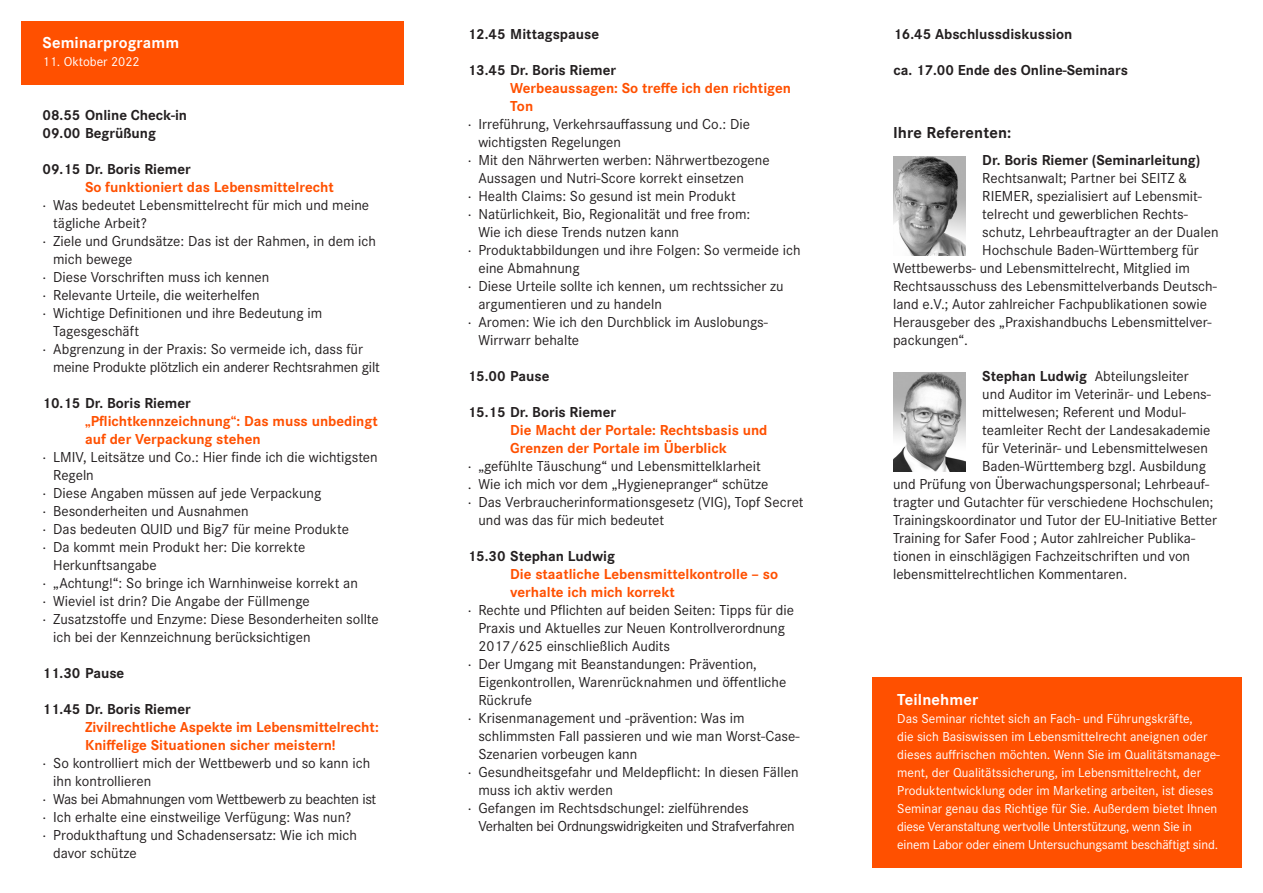
<style>
.page{position:relative;width:1263px;height:893px;background:#fff}
.page>*{position:absolute;margin:0;border:0;box-sizing:border-box;transform-origin:0 0}
.t1{font:700 16.5px "Corporate S";letter-spacing:.01em;color:#fff}
.t2{font:700 16.5px "Corporate S";letter-spacing:.01em;color:#231f20}
.t3{font:15px "Corporate S";color:#231f20}
.t4{font:700 15px/18px "Corporate S";color:#ff5000}
.t5{font:700 15px/18px "Corporate S";color:#231f20}
.t6{font:15px "Corporate S";letter-spacing:-.02em;color:#231f20}
.t7{font:13.5px/18px "Corporate S";color:#fff}
.s1{font-weight:700}
</style>
<div class="page">
<img style="left:893px;top:156px;width:72px;height:99px">
<div style="left:872px;top:677px;width:369px;height:190px;background:#ff5000"></div>
<div style="left:21px;top:21px;width:383px;height:63px;background:#ff5000"></div>
<img style="left:893px;top:372px;width:72px;height:99px">
<p class="t1" style="left:43px;top:33px;width:138px">Seminarprogramm</p>
<p class="t7" style="left:43px;top:53px;width:99px">11. Oktober 2022</p>
<p class="t5" style="left:43px;top:107px;width:146px">08.55 Online Check-in<br>09.00 Begrüßung</p>
<p class="t5" style="left:43px;top:161px;width:150px">09.15 Dr. Boris Riemer</p>
<p class="t4" style="left:85px;top:179px;width:250px">So funktioniert das Lebensmittelrecht</p>
<p class="t3" style="left:43px;top:197px;width:328px">· Was bedeutet Lebensmittelrecht für mich und meine</p>
<p class="t3" style="left:53px;top:215px;width:95px">tägliche Arbeit?</p>
<p class="t3" style="left:43px;top:233px;width:335px">· Ziele und Grundsätze: Das ist der Rahmen, in dem ich</p>
<p class="t3" style="left:53px;top:251px;width:81px">mich bewege</p>
<p class="t3" style="left:43px;top:269px;width:228px">· Diese Vorschriften muss ich kennen</p>
<p class="t3" style="left:43px;top:287px;width:219px">· Relevante Urteile, die weiterhelfen</p>
<p class="t3" style="left:43px;top:305px;width:281px">· Wichtige Definitionen und ihre Bedeutung im</p>
<p class="t3" style="left:53px;top:323px;width:87px">Tagesgeschäft</p>
<p class="t3" style="left:43px;top:341px;width:322px">· Abgrenzung in der Praxis: So vermeide ich, dass für</p>
<p class="t3" style="left:53px;top:359px;width:328px">meine Produkte plötzlich ein anderer Rechtsrahmen gilt</p>
<p class="t5" style="left:43px;top:395px;width:150px">10.15 Dr. Boris Riemer</p>
<p class="t4" style="left:85px;top:413px;width:294px">„Pflichtkennzeichnung“: Das muss unbedingt auf der Verpackung stehen</p>
<p class="t3" style="left:43px;top:449px;width:337px">· LMIV, Leitsätze und Co.: Hier finde ich die wichtigsten</p>
<p class="t3" style="left:53px;top:467px;width:42px">Regeln</p>
<p class="t3" style="left:43px;top:485px;width:280px">· Diese Angaben müssen auf jede Verpackung</p>
<p class="t3" style="left:43px;top:503px;width:208px">· Besonderheiten und Ausnahmen</p>
<p class="t3" style="left:43px;top:521px;width:308px">· Das bedeuten QUID und Big7 für meine Produkte</p>
<p class="t3" style="left:43px;top:539px;width:264px">· Da kommt mein Produkt her: Die korrekte</p>
<p class="t3" style="left:53px;top:557px;width:105px">Herkunftsangabe</p>
<p class="t3" style="left:43px;top:575px;width:317px">· „Achtung!“: So bringe ich Warnhinweise korrekt an</p>
<p class="t3" style="left:43px;top:593px;width:269px">· Wieviel ist drin? Die Angabe der Füllmenge</p>
<p class="t3" style="left:43px;top:611px;width:338px">· Zusatzstoffe und Enzyme: Diese Besonderheiten sollte</p>
<p class="t3" style="left:53px;top:629px;width:259px">ich bei der Kennzeichnung berücksichtigen</p>
<p class="t5" style="left:43px;top:665px;width:83px">11.30 Pause</p>
<p class="t5" style="left:43px;top:701px;width:150px">11.45 Dr. Boris Riemer</p>
<p class="t4" style="left:85px;top:719px;width:295px">Zivilrechtliche Aspekte im Lebensmittelrecht:<br>Kniffelige Situationen sicher meistern!</p>
<p class="t3" style="left:43px;top:755px;width:329px">· So kontrolliert mich der Wettbewerb und so kann ich</p>
<p class="t3" style="left:53px;top:773px;width:100px">ihn kontrollieren</p>
<p class="t6" style="left:43px;top:791px;width:335px">· Was bei Abmahnungen vom Wettbewerb zu beachten ist</p>
<p class="t3" style="left:43px;top:809px;width:310px">· Ich erhalte eine einstweilige Verfügung: Was nun?</p>
<p class="t3" style="left:43px;top:827px;width:316px">· Produkthaftung und Schadensersatz: Wie ich mich</p>
<p class="t3" style="left:53px;top:845px;width:85px">davor schütze</p>
<p class="t5" style="left:468px;top:26px;width:133px">12.45 Mittagspause</p>
<p class="t5" style="left:468px;top:62px;width:150px">13.45 Dr. Boris Riemer</p>
<p class="t4" style="left:510px;top:80px;width:282px">Werbeaussagen: So treffe ich den richtigen<br>Ton</p>
<p class="t3" style="left:468px;top:116px;width:284px">· Irreführung, Verkehrsauffassung und Co.: Die</p>
<p class="t3" style="left:478px;top:134px;width:144px">wichtigsten Regelungen</p>
<p class="t3" style="left:468px;top:152px;width:303px">· Mit den Nährwerten werben: Nährwertbezogene</p>
<p class="t3" style="left:478px;top:170px;width:267px">Aussagen und Nutri-Score korrekt einsetzen</p>
<p class="t3" style="left:468px;top:188px;width:270px">· Health Claims: So gesund ist mein Produkt</p>
<p class="t3" style="left:468px;top:206px;width:284px">· Natürlichkeit, Bio, Regionalität und free from:</p>
<p class="t3" style="left:478px;top:224px;width:202px">Wie ich diese Trends nutzen kann</p>
<p class="t3" style="left:468px;top:242px;width:334px">· Produktabbildungen und ihre Folgen: So vermeide ich</p>
<p class="t3" style="left:478px;top:260px;width:103px">eine Abmahnung</p>
<p class="t3" style="left:468px;top:278px;width:317px">· Diese Urteile sollte ich kennen, um rechtssicher zu</p>
<p class="t3" style="left:478px;top:296px;width:185px">argumentieren und zu handeln</p>
<p class="t3" style="left:468px;top:314px;width:302px">· Aromen: Wie ich den Durchblick im Auslobungs-</p>
<p class="t3" style="left:478px;top:332px;width:102px">Wirrwarr behalte</p>
<p class="t5" style="left:468px;top:368px;width:83px">15.00 Pause</p>
<p class="t5" style="left:468px;top:404px;width:150px">15.15 Dr. Boris Riemer</p>
<p class="t4" style="left:510px;top:422px;width:259px">Die Macht der Portale: Rechtsbasis und<br>Grenzen der Portale im Überblick</p>
<p class="t3" style="left:468px;top:458px;width:295px">· „gefühlte Täuschung“ und Lebensmittelklarheit</p>
<p class="t3" style="left:468px;top:476px;width:302px">. Wie ich mich vor dem „Hygienepranger“ schütze</p>
<p class="t3" style="left:468px;top:494px;width:337px">· Das Verbraucherinformationsgesetz (VIG), Topf Secret</p>
<p class="t3" style="left:478px;top:512px;width:187px">und was das für mich bedeutet</p>
<p class="t5" style="left:468px;top:548px;width:149px">15.30 Stephan Ludwig</p>
<p class="t4" style="left:510px;top:566px;width:269px">Die staatliche Lebensmittelkontrolle – so verhalte ich mich korrekt</p>
<p class="t3" style="left:468px;top:602px;width:328px">· Rechte und Pflichten auf beiden Seiten: Tipps für die</p>
<p class="t3" style="left:478px;top:620px;width:308px">Praxis und Aktuelles zur Neuen Kontrollverordnung</p>
<p class="t3" style="left:478px;top:638px;width:193px">2017/625 einschließlich Audits</p>
<p class="t3" style="left:468px;top:656px;width:291px">· Der Umgang mit Beanstandungen: Prävention,</p>
<p class="t3" style="left:478px;top:674px;width:309px">Eigenkontrollen, Warenrücknahmen und öffentliche</p>
<p class="t3" style="left:478px;top:692px;width:55px">Rückrufe</p>
<p class="t3" style="left:468px;top:710px;width:278px">· Krisenmanagement und -prävention: Was im</p>
<p class="t3" style="left:478px;top:728px;width:323px">schlimmsten Fall passieren und wie man Worst-Case-</p>
<p class="t3" style="left:478px;top:746px;width:160px">Szenarien vorbeugen kann</p>
<p class="t3" style="left:468px;top:764px;width:332px">· Gesundheitsgefahr und Meldepflicht: In diesen Fällen</p>
<p class="t3" style="left:478px;top:782px;width:136px">muss ich aktiv werden</p>
<p class="t3" style="left:468px;top:800px;width:282px">· Gefangen im Rechtsdschungel: zielführendes</p>
<p class="t6" style="left:478px;top:818px;width:318px">Verhalten bei Ordnungswidrigkeiten und Strafverfahren</p>
<p class="t5" style="left:893px;top:26px;width:181px">16.45 Abschlussdiskussion</p>
<p class="t5" style="left:893px;top:62px;width:236px">ca. 17.00 Ende des Online-Seminars</p>
<p class="t2" style="left:893px;top:123px;width:120px">Ihre Referenten:</p>
<p class="t5" style="left:982px;top:152px;width:220px">Dr. Boris Riemer (Seminarleitung)</p>
<p class="t3" style="left:982px;top:170px;width:207px">Rechtsanwalt; Partner bei SEITZ &amp;</p>
<p class="t3" style="left:982px;top:188px;width:221px">RIEMER, spezialisiert auf Lebensmit-</p>
<p class="t3" style="left:982px;top:206px;width:207px">telrecht und gewerblichen Rechts-</p>
<p class="t3" style="left:982px;top:224px;width:238px">schutz, Lehrbeauftragter an der Dualen</p>
<p class="t3" style="left:982px;top:242px;width:218px">Hochschule Baden-Württemberg für</p>
<p class="t3" style="left:893px;top:260px;width:298px">Wettbewerbs- und Lebensmittelrecht, Mitglied im</p>
<p class="t3" style="left:893px;top:278px;width:325px">Rechtsausschuss des Lebensmittelverbands Deutsch-</p>
<p class="t3" style="left:893px;top:296px;width:315px">land e.V.; Autor zahlreicher Fachpublikationen sowie</p>
<p class="t3" style="left:893px;top:314px;width:320px">Herausgeber des „Praxishandbuchs Lebensmittelver-</p>
<p class="t3" style="left:893px;top:332px;width:77px">packungen“.</p>
<p class="t3" style="left:982px;top:368px;width:208px"><span class="s1">Stephan Ludwig</span> Abteilungsleiter</p>
<p class="t3" style="left:982px;top:386px;width:230px">und Auditor im Veterinär- und Lebens-</p>
<p class="t3" style="left:982px;top:404px;width:205px">mittelwesen; Referent und Modul-</p>
<p class="t3" style="left:982px;top:422px;width:230px">teamleiter Recht der Landesakademie</p>
<p class="t3" style="left:982px;top:440px;width:227px">für Veterinär- und Lebensmittelwesen</p>
<p class="t3" style="left:982px;top:458px;width:225px">Baden-Württemberg bzgl. Ausbildung</p>
<p class="t3" style="left:893px;top:476px;width:318px">und Prüfung von Überwachungspersonal; Lehrbeauf-</p>
<p class="t3" style="left:893px;top:494px;width:322px">tragter und Gutachter für verschiedene Hochschulen;</p>
<p class="t3" style="left:893px;top:512px;width:325px">Trainingskoordinator und Tutor der EU-Initiative Better</p>
<p class="t3" style="left:893px;top:530px;width:304px">Training for Safer Food ; Autor zahlreicher Publika-</p>
<p class="t3" style="left:893px;top:548px;width:299px">tionen in einschlägigen Fachzeitschriften und von</p>
<p class="t3" style="left:893px;top:566px;width:236px">lebensmittelrechtlichen Kommentaren.</p>
<p class="t1" style="left:897px;top:690px;width:83px">Teilnehmer</p>
<p class="t7" style="left:897px;top:710px;width:324px">Das Seminar richtet sich an Fach- und Führungskräfte,<br>die sich Basiswissen im Lebensmittelrecht aneignen oder dieses auffrischen möchten. Wenn Sie im Qualitätsmanage&shy;ment, der Qualitätssicherung, im Lebensmittelrecht, der Produktentwicklung oder im Marketing arbeiten, ist dieses Seminar genau das Richtige für Sie. Außerdem bietet Ihnen diese Veranstaltung wertvolle Unterstützung, wenn Sie in einem Labor oder einem Untersuchungsamt beschäftigt sind.</p>
</div>
